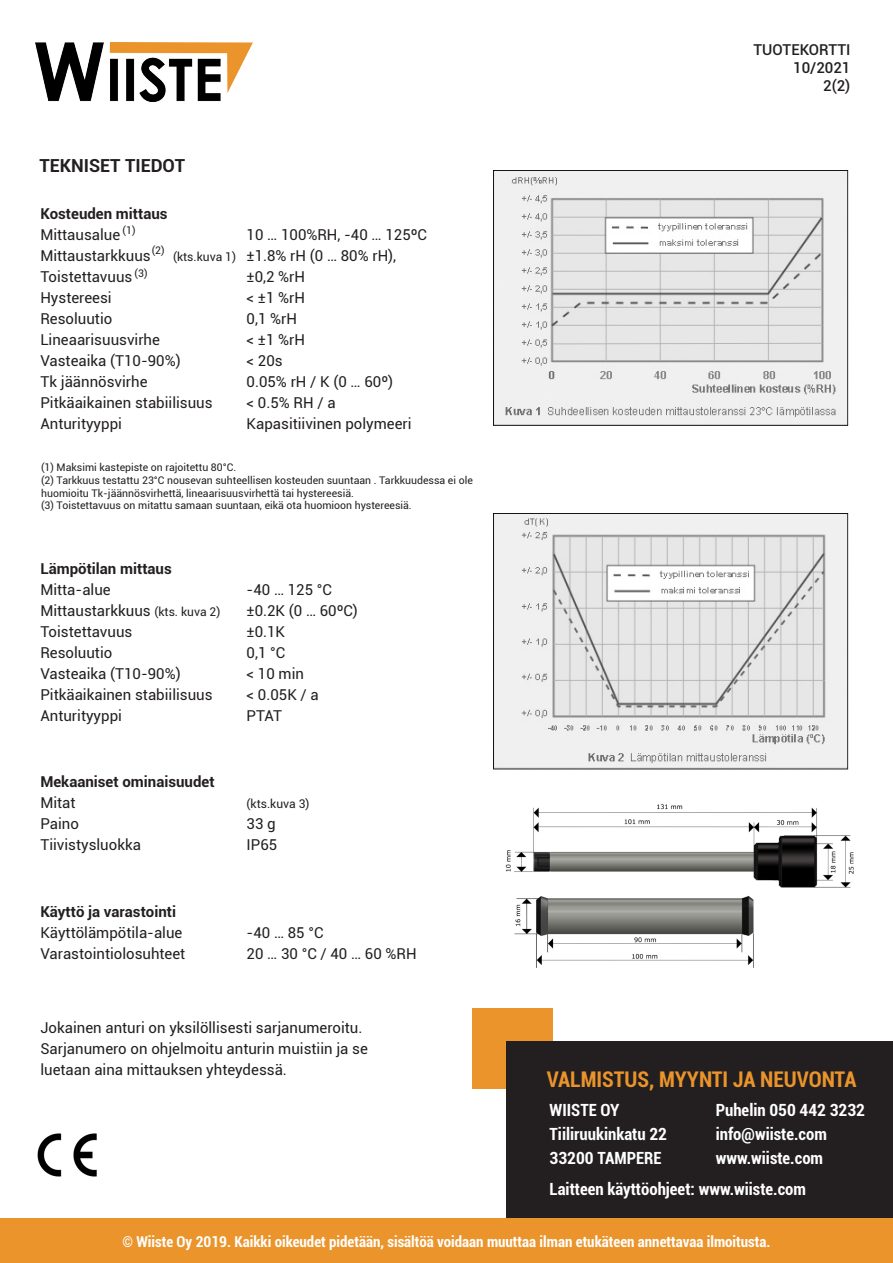
<style>
.page{position:relative;width:893px;height:1263px;background:#fff}
.page>*{position:absolute;margin:0;border:0;box-sizing:border-box;transform-origin:0 0}
.t1{font:700 condensed 21.6px "Roboto";color:#ea942b}
.t2{font:700 18px "Roboto";color:#231f20}
.t3{font:700 condensed 16.8px "Roboto";color:#fff}
.t4{font:15px "Roboto";color:#231f20}
.t5{font:700 condensed 15px "Roboto";color:#fff}
.t6{font:700 15px "Roboto";color:#231f20}
.t7{font:500 15px "Roboto";color:#231f20}
.t8{font:12px "Roboto";color:#231f20}
.t9{font:10.5px/12.6px "Roboto";color:#231f20}
.s1{font-size:12px}
</style>
<div class="page">
<div style="left:0;top:1218px;width:893px;height:45px;background:#ea942b"></div>
<div style="left:472px;top:1008px;width:80px;height:80px;background:#ea942b"></div>
<div style="left:506px;top:1041px;width:387px;height:177px;background:#231f20"></div>
<img style="left:37px;top:1133px;width:60px;height:44px">
<img style="left:35px;top:43px;width:218px;height:58px">
<img style="left:493px;top:170px;width:356px;height:256px">
<img style="left:493px;top:514px;width:356px;height:256px">
<img style="left:505px;top:804px;width:349px;height:164px">
<p class="t2" style="left:39px;top:153px;width:147px">TEKNISET TIEDOT</p>
<p class="t6" style="left:40px;top:203px;width:129px">Kosteuden mittaus</p>
<p class="t4" style="left:40px;top:224px;width:81px">Mittausalue</p>
<p class="t4" style="left:40px;top:245px;width:112px">Mittaustarkkuus</p>
<p class="t8" style="left:173px;top:248px;width:64px">(kts.kuva 1)</p>
<p class="t4" style="left:40px;top:266px;width:93px">Toistettavuus</p>
<p class="t4" style="left:40px;top:287px;width:73px">Hystereesi</p>
<p class="t4" style="left:40px;top:308px;width:73px">Resoluutio</p>
<p class="t4" style="left:40px;top:329px;width:121px">Lineaarisuusvirhe</p>
<p class="t4" style="left:40px;top:350px;width:142px">Vasteaika (T10-90%)</p>
<p class="t4" style="left:40px;top:371px;width:109px">Tk jäännösvirhe</p>
<p class="t4" style="left:40px;top:392px;width:174px">Pitkäaikainen stabiilisuus</p>
<p class="t4" style="left:40px;top:413px;width:83px">Anturityyppi</p>
<p class="t9" style="left:123px;top:224px;width:14px">(1)</p>
<p class="t9" style="left:152px;top:243px;width:14px">(2)</p>
<p class="t9" style="left:135px;top:266px;width:14px">(3)</p>
<p class="t4" style="left:247px;top:224px;width:182px">10 … 100%RH, -40 … 125ºC</p>
<p class="t4" style="left:247px;top:245px;width:151px">±1.8% rH (0 … 80% rH),</p>
<p class="t4" style="left:247px;top:266px;width:60px">±0,2 %rH</p>
<p class="t4" style="left:247px;top:287px;width:60px">&lt; ±1 %rH</p>
<p class="t4" style="left:247px;top:308px;width:52px">0,1 %rH</p>
<p class="t4" style="left:247px;top:329px;width:60px">&lt; ±1 %rH</p>
<p class="t4" style="left:247px;top:350px;width:38px">&lt; 20s</p>
<p class="t4" style="left:247px;top:371px;width:148px">0.05% rH / K (0 … 60º)</p>
<p class="t4" style="left:247px;top:392px;width:91px">&lt; 0.5% RH / a</p>
<p class="t4" style="left:247px;top:413px;width:166px">Kapasitiivinen polymeeri</p>
<p class="t9" style="left:41px;top:461px;width:197px">(1) Maksimi kastepiste on rajoitettu 80°C.</p>
<p class="t9" style="left:41px;top:474px;width:433px">(2) Tarkkuus testattu 23°C nousevan suhteellisen kosteuden suuntaan . Tarkkuudessa ei ole huomioitu Tk-jäännösvirhettä, lineaarisuusvirhettä tai hystereesiä.</p>
<p class="t9" style="left:41px;top:499px;width:372px">(3) Toistettavuus on mitattu samaan suuntaan, eikä ota huomioon hystereesiä.</p>
<p class="t6" style="left:40px;top:558px;width:133px">Lämpötilan mittaus</p>
<p class="t4" style="left:40px;top:579px;width:72px">Mitta-alue</p>
<p class="t4" style="left:40px;top:600px;width:182px">Mittaustarkkuus <span class="s1">(kts. kuva 2)</span></p>
<p class="t4" style="left:40px;top:621px;width:93px">Toistettavuus</p>
<p class="t4" style="left:40px;top:642px;width:73px">Resoluutio</p>
<p class="t4" style="left:40px;top:663px;width:142px">Vasteaika (T10-90%)</p>
<p class="t4" style="left:40px;top:684px;width:174px">Pitkäaikainen stabiilisuus</p>
<p class="t4" style="left:40px;top:705px;width:83px">Anturityyppi</p>
<p class="t6" style="left:40px;top:771px;width:176px">Mekaaniset ominaisuudet</p>
<p class="t4" style="left:40px;top:792px;width:37px">Mitat</p>
<p class="t4" style="left:40px;top:813px;width:40px">Paino</p>
<p class="t4" style="left:40px;top:834px;width:102px">Tiivistysluokka</p>
<p class="t6" style="left:40px;top:901px;width:137px">Käyttö ja varastointi</p>
<p class="t4" style="left:40px;top:922px;width:144px">Käyttölämpötila-alue</p>
<p class="t4" style="left:40px;top:943px;width:146px">Varastointiolosuhteet</p>
<p class="t4" style="left:247px;top:579px;width:87px">-40 … 125 °C</p>
<p class="t4" style="left:247px;top:600px;width:113px">±0.2K (0 … 60ºC)</p>
<p class="t4" style="left:247px;top:621px;width:40px">±0.1K</p>
<p class="t4" style="left:247px;top:642px;width:40px">0,1 °C</p>
<p class="t4" style="left:247px;top:663px;width:59px">&lt; 10 min</p>
<p class="t4" style="left:247px;top:684px;width:74px">&lt; 0.05K / a</p>
<p class="t4" style="left:247px;top:705px;width:37px">PTAT</p>
<p class="t8" style="left:247px;top:795px;width:64px">(kts.kuva 3)</p>
<p class="t4" style="left:247px;top:813px;width:31px">33 g</p>
<p class="t4" style="left:247px;top:834px;width:32px">IP65</p>
<p class="t4" style="left:247px;top:922px;width:78px">-40 … 85 °C</p>
<p class="t4" style="left:247px;top:943px;width:172px">20 … 30 °C / 40 … 60 %RH</p>
<p class="t4" style="left:40px;top:1017px;width:324px">Jokainen anturi on yksilöllisesti sarjanumeroitu.</p>
<p class="t4" style="left:40px;top:1038px;width:329px">Sarjanumero on ohjelmoitu anturin muistiin ja se</p>
<p class="t4" style="left:40px;top:1059px;width:248px">luetaan aina mittauksen yhteydessä.</p>
<p class="t7" style="left:753px;top:39px;width:99px">TUOTEKORTTI</p>
<p class="t7" style="left:793px;top:57px;width:59px">10/2021</p>
<p class="t7" style="left:823px;top:75px;width:29px">2(2)</p>
<p class="t1" style="left:547px;top:1064px;width:311px">VALMISTUS, MYYNTI JA NEUVONTA</p>
<p class="t3" style="left:716px;top:1098px;width:151px">Puhelin 050 442 3232</p>
<p class="t3" style="left:716px;top:1122px;width:113px">info@wiiste.com</p>
<p class="t3" style="left:716px;top:1146px;width:109px">www.wiiste.com</p>
<p class="t3" style="left:550px;top:1098px;width:72px">WIISTE OY</p>
<p class="t3" style="left:550px;top:1122px;width:119px">Tiiliruukinkatu 22</p>
<p class="t3" style="left:550px;top:1146px;width:114px">33200 TAMPERE</p>
<p class="t3" style="left:550px;top:1177px;width:258px">Laitteen käyttöohjeet: www.wiiste.com</p>
<p class="t5" style="left:122px;top:1231px;width:650px">© Wiiste Oy 2019. Kaikki oikeudet pidetään, sisältöä voidaan muuttaa ilman etukäteen annettavaa ilmoitusta.</p>
</div>
